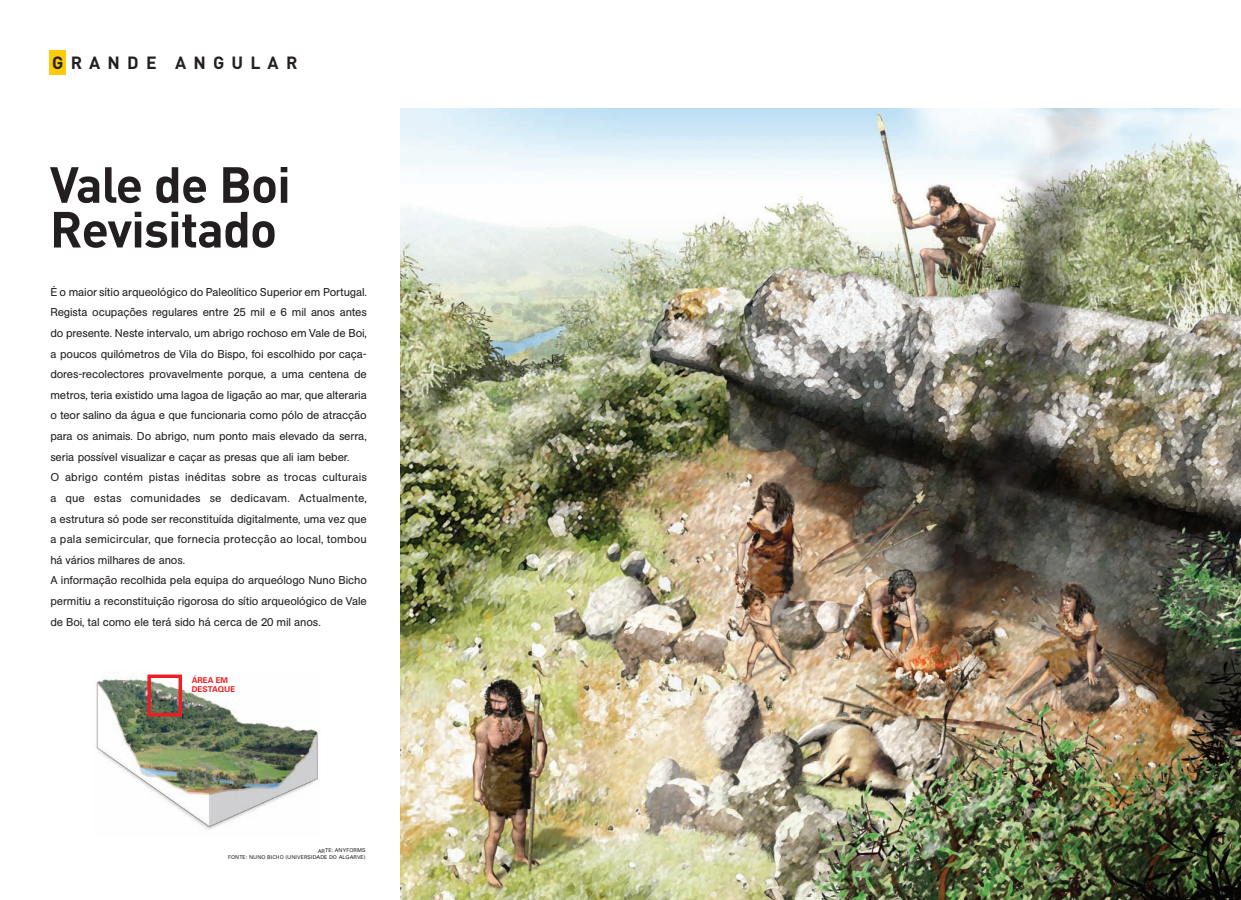
<style>
.page{position:relative;width:1241px;height:900px;background:#fff}
.page>*{position:absolute;margin:0;border:0;box-sizing:border-box;transform-origin:0 0}
.t1{font:700 50px/44.8px "DIN";letter-spacing:-.02em;color:#231f20}
.t2{font:700 17.5px "DIN";letter-spacing:.41em;color:#231f20}
.t3{font:11.25px/20.6px "AG Book BQ";letter-spacing:-.01em;color:#231f20}
.t4{font:700 8px/9.6px "Univers";color:#ee1d23}
.t5{font:5.25px/6.9px "Univers";letter-spacing:.015em;color:#231f20;text-align:right}
</style>
<div class="page">
<img style="left:400px;top:109px;width:840px;height:791px">
<div style="left:50px;top:51px;width:16px;height:24px;background:#feca0a"></div>
<img style="left:96px;top:674px;width:223px;height:156px">
<div style="left:147px;top:675px;width:35px;height:41px;border:3px solid #ee1d23"></div>
<h2 class="t2" style="left:52px;top:52px;width:247px">GRANDE ANGULAR</h2>
<h1 class="t1" style="left:50px;top:163px;width:242px">Vale de Boi<br>Revisitado</h1>
<p class="t3" style="left:50px;top:281px;width:318px">É o maior sítio arqueológico do Paleolítico Superior em Portugal.<br>Regista ocupações regulares entre 25 mil e 6 mil anos antes do presente. Neste intervalo, um abrigo rochoso em Vale de Boi, a poucos quilómetros de Vila do Bispo, foi escolhido por caça&shy;dores-recolectores provavelmente porque, a uma centena de metros, teria existido uma lagoa de ligação ao mar, que alteraria o teor salino da água e que funcionaria como pólo de atracção para os animais. Do abrigo, num ponto mais elevado da serra, seria possível visualizar e caçar as presas que ali iam beber.<br>O abrigo contém pistas inéditas sobre as trocas culturais a que estas comunidades se dedicavam. Actualmente, a estrutura só pode ser reconstituída digitalmente, uma vez que a pala semicircular, que fornecia protecção ao local, tombou há vários milhares de anos.<br>A informação recolhida pela equipa do arqueólogo Nuno Bicho permitiu a reconstituição rigorosa do sítio arqueológico de Vale de Boi, tal como ele terá sido há cerca de 20 mil anos.</p>
<p class="t4" style="left:192px;top:676px;width:45px">ÁREA EM<br>DESTAQUE</p>
<p class="t5" style="left:228px;top:848px;width:139px">ARTE: ANYFORMS<br>FONTE: NUNO BICHO (UNIVERSIDADE DO ALGARVE)</p>
</div>
